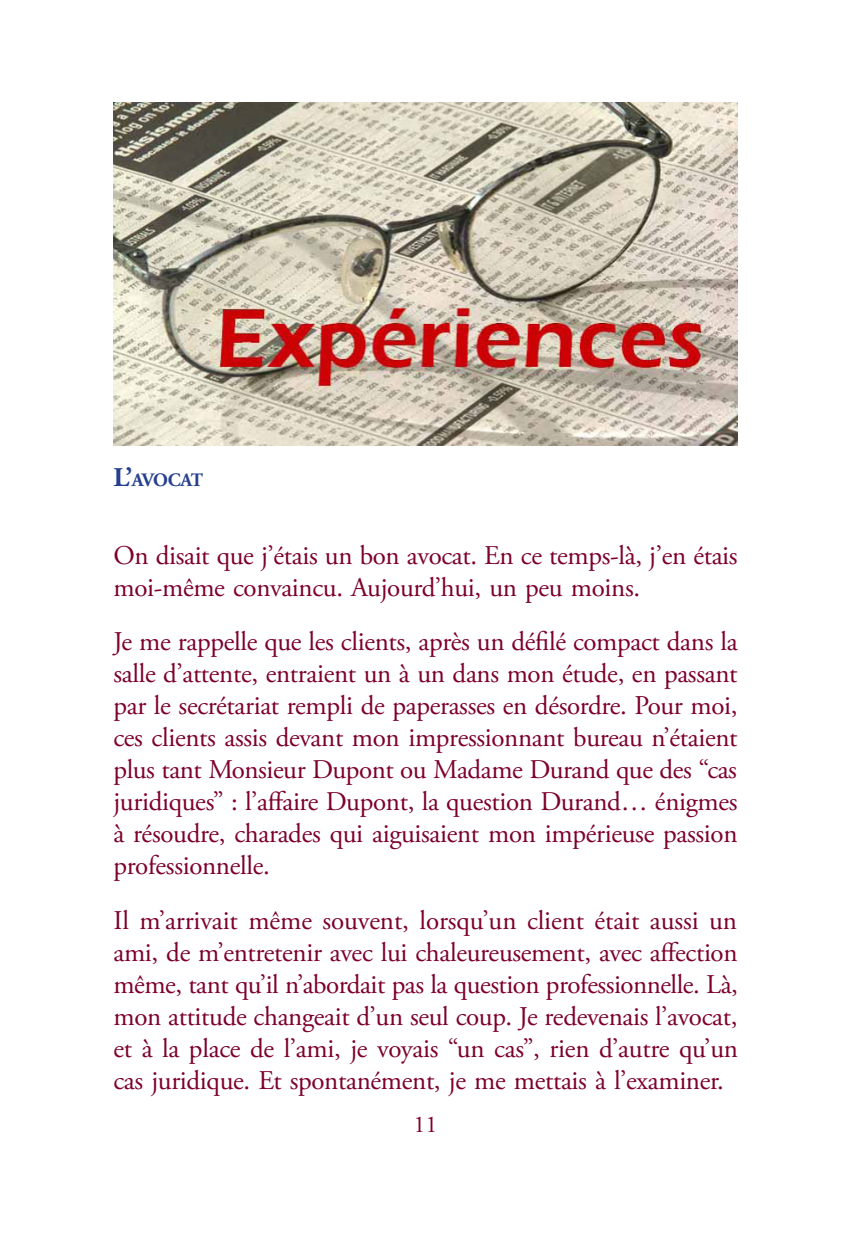
<style>
.page{position:relative;width:851px;height:1248px;background:#fff}
.page>*{position:absolute;margin:0;border:0;box-sizing:border-box;transform-origin:0 0}
.t1{font:27px/32px "Adobe Garamond Pro";letter-spacing:-.015em;color:#7d002d;text-align:justify}
.t2{font:24px "Adobe Garamond Pro";color:#7d002d}
.Titre_3{font:700 18.8px "Adobe Garamond Pro";letter-spacing:-.065em;color:#253f8e}
.s1{font-size:27px}
</style>
<div class="page">
<img style="left:113px;top:102px;width:624px;height:343px">
<p class="Titre_3" style="left:113px;top:469px;width:91px"><span class="s1">L’</span>AVOCAT</p>
<p class="t1" style="left:113px;top:540px;width:625px">On disait que j’étais un bon avocat. En ce temps-là, j’en étais moi-même convaincu. Aujourd’hui, un peu moins.</p>
<p class="t1" style="left:113px;top:626px;width:625px">Je me rappelle que les clients, après un défilé compact dans la salle d’attente, entraient un à un dans mon étude, en passant par le secrétariat rempli de paperasses en désordre. Pour moi, ces clients assis devant mon impressionnant bureau n’étaient plus tant Monsieur Dupont ou Madame Durand que des “cas juridiques” : l’affaire Dupont, la question Durand… énigmes à résoudre, charades qui aiguisaient mon impérieuse passion professionnelle.</p>
<p class="t1" style="left:113px;top:905px;width:626px">Il m’arrivait même souvent, lorsqu’un client était aussi un ami, de m’entretenir avec lui chaleureusement, avec affection même, tant qu’il n’abordait pas la question professionnelle. Là, mon attitude changeait d’un seul coup. Je redevenais l’avocat, et à la place de l’ami, je voyais “un cas”, rien d’autre qu’un cas juridique. Et spontanément, je me mettais à l’examiner.</p>
<p class="t2" style="left:413px;top:1109px;width:25px">11</p>
</div>
